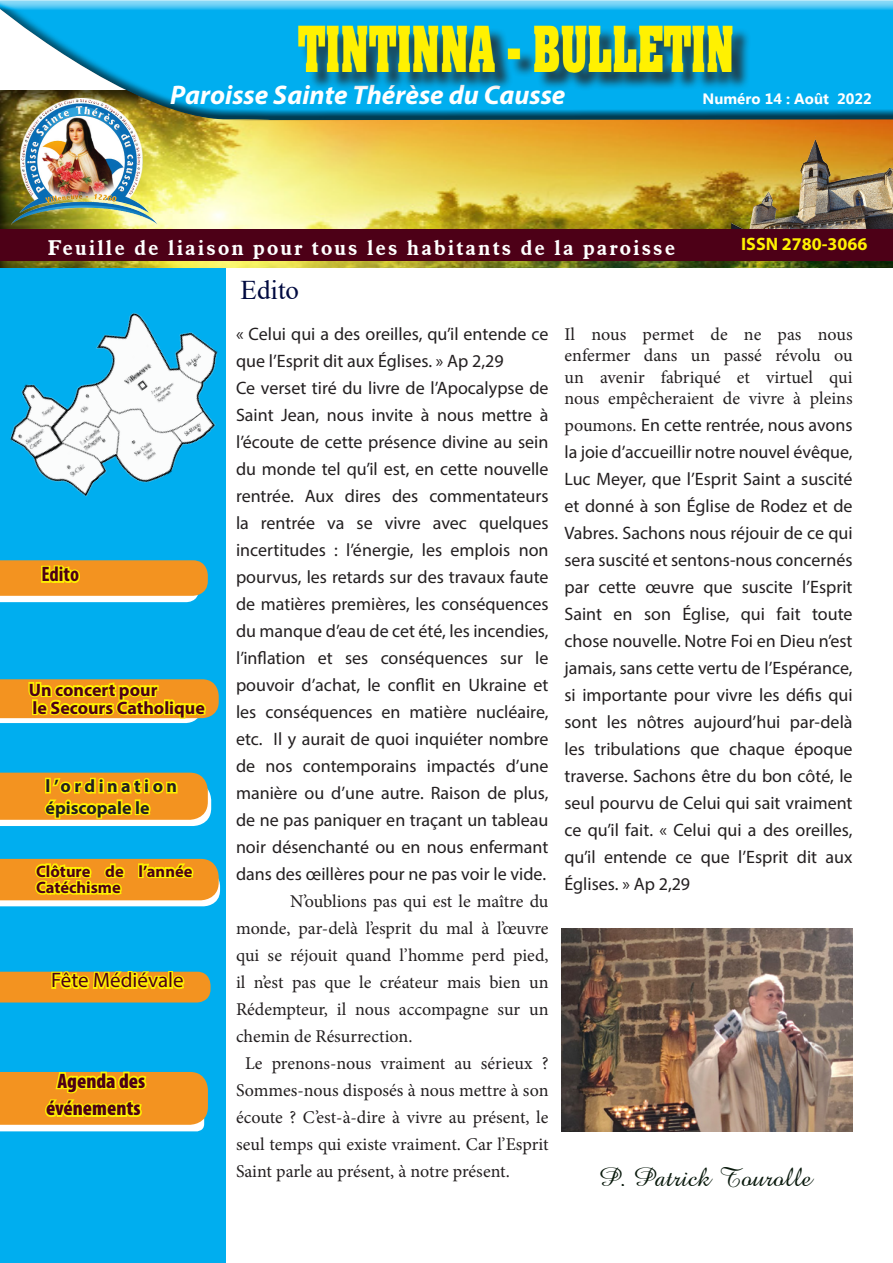
<style>
.page{position:relative;width:893px;height:1263px;background:#fff}
.page>*{position:absolute;margin:0;border:0;box-sizing:border-box;transform-origin:0 0}
.t1{font:54px "Aardvark";color:#fff101;scale:.68 1}
.t2{font:italic 700 27px "Myriad Pro";color:#fff}
.t3{font:27px "Amazone BT";color:#08180b}
.t4{font:27px "Times New Roman";color:#000a40}
.t5{font:700 21px "Aldine 721 BT";letter-spacing:.1em;color:#fff}
.t6{font:900 condensed 21px "Myriad Pro";color:#4d0017}
.t7{font:21px "Myriad Pro";color:#4d0017}
.t8{font:700 condensed 21px "Myriad Pro";letter-spacing:-.005em;color:#4d0017}
.t9{font:18px/27px "Myriad Pro";color:#231f20;text-align:justify}
.t10{font:18px/27px "Minion Pro";color:#231f20;text-align:justify}
.t11{font:700 18px "Myriad Pro";color:#4d0017}
.t12{font:700 18px/21.6px "Myriad Pro";color:#231f20}
.t13{font:700 18px "Myriad Pro";color:#fff101}
.t14{font:700 16.5px/16.5px "Myriad Pro";color:#4d0017}
.t15{font:700 15px "Myanmar Text";color:#fff}
.s1{font-family:"Minion Pro"}
</style>
<div class="page">
<div style="left:0;top:261px;width:226px;height:1002px;background:#00aeef"></div>
<div style="left:0;top:90px;width:893px;height:180px;background:#231f20;opacity:.75"></div>
<img style="left:684px;top:123px;width:209px;height:146px">
<div style="left:0;top:0;width:893px;height:123px;background:#231f20;opacity:.75"></div>
<div style="left:0;top:229px;width:893px;height:32px;background:#4d0017"></div>
<img style="left:5px;top:92px;width:157px;height:137px">
<svg style="left:0;top:1071px;width:208px;height:61px;background:#edb239"></svg>
<img style="left:10px;top:313px;width:208px;height:184px">
<svg style="left:0;top:560px;width:208px;height:42px;background:#efa842"></svg>
<svg style="left:238px;top:261px;width:64px;height:9px"></svg>
<div style="left:282px;top:7px;width:466px;height:84px;background:#fff101;opacity:.5"></div>
<svg style="left:0;top:679px;width:220px;height:324px"></svg>
<img style="left:561px;top:929px;width:292px;height:202px">
<h1 class="t1" style="left:298px;top:9px;width:644px">TINTINNA - BULLETIN</h1>
<p class="t2" style="left:170px;top:77px;width:397px">Paroisse Sainte Thérèse du Causse</p>
<p class="t15" style="left:703px;top:91px;width:171px">Numéro 14 : Août 2022</p>
<p class="t5" style="left:48px;top:235px;width:629px">Feuille de liaison pour tous les habitants de la paroisse</p>
<p class="t4" style="left:241px;top:271px;width:60px">Edito</p>
<p class="t13" style="left:741px;top:232px;width:128px">ISSN 2780-3066</p>
<p class="t8" style="left:41px;top:561px;width:39px">Edito</p>
<p class="t11" style="left:29px;top:678px;width:130px">Un concert pour</p>
<p class="t11" style="left:32px;top:696px;width:174px">le Secours Catholique</p>
<p class="t12" style="left:45px;top:774px;width:133px">l’ordination épiscopale le</p>
<p class="t14" style="left:36px;top:862px;width:158px">Clôture de l’année<br>Catéchisme</p>
<p class="t7" style="left:51px;top:967px;width:134px">Fête Médiévale</p>
<p class="t6" style="left:57px;top:1069px;width:89px">Agenda des</p>
<p class="t6" style="left:46px;top:1097px;width:96px">événements</p>
<p class="t9" style="left:236px;top:320px;width:314px">« Celui qui a des oreilles, qu’il entende ce que l’Esprit dit aux Églises. » Ap 2,29</p>
<p class="t9" style="left:236px;top:374px;width:314px">Ce verset tiré du livre de l’Apocalypse de Saint Jean, nous invite à nous mettre à l’écoute de cette présence divine au sein du monde tel qu’il est, en cette nouvelle rentrée. Aux dires des commentateurs la rentrée va se vivre avec quelques incertitudes : l’énergie, les emplois non pourvus, les retards sur des travaux faute de matières premières, les conséquences du manque d’eau de cet été, les incendies, l’inflation et ses conséquences sur le pouvoir d’achat, le conflit en Ukraine et les conséquences en matière nucléaire, etc. Il y aurait de quoi inquiéter nombre de nos contemporains impactés d’une manière ou d’une autre. Raison de plus, de ne pas paniquer en traçant un tableau noir désenchanté ou en nous enfermant dans des œillères pour ne pas voir le vide.</p>
<p class="t10" style="left:236px;top:888px;width:314px;text-indent:54px">N’oublions pas qui est le maître du monde, par-delà l’esprit du mal à l’œuvre qui se réjouit quand l’homme perd pied, il n’est pas que le créateur mais bien un Rédempteur, il nous accompagne sur un chemin de Résurrection.</p>
<p class="t10" style="left:236px;top:1050px;width:314px;text-indent:9px">Le prenons-nous vraiment au sérieux ?<br>Sommes-nous disposés à nous mettre à son écoute ? C’est-à-dire à vivre au présent, le seul temps qui existe vraiment. Car l’Esprit Saint parle au présent, à notre présent.</p>
<p class="t10" style="left:564px;top:323px;width:290px;line-height:21.6px">Il nous permet de ne pas nous enfermer dans un passé révolu ou un avenir fabriqué et virtuel qui nous empêcheraient de vivre à pleins</p>
<p class="t9" style="left:564px;top:411px;width:290px"><span class="s1">poumons.</span> En cette rentrée, nous avons la joie d’accueillir notre nouvel évêque, Luc Meyer, que l’Esprit Saint a suscité et donné à son Église de Rodez et de Vabres. Sachons nous réjouir de ce qui sera suscité et sentons-nous concernés par cette œuvre que suscite l’Esprit Saint en son Église, qui fait toute chose nouvelle. Notre Foi en Dieu n’est jamais, sans cette vertu de l’Espérance, si importante pour vivre les défis qui sont les nôtres aujourd’hui par-delà les tribulations que chaque époque traverse. Sachons être du bon côté, le seul pourvu de Celui qui sait vraiment ce qu’il fait. « Celui qui a des oreilles, qu’il entende ce que l’Esprit dit aux Églises. » Ap 2,29</p>
<p class="t3" style="left:598px;top:1161px;width:215px">P. Patrick Tourolle</p>
</div>
